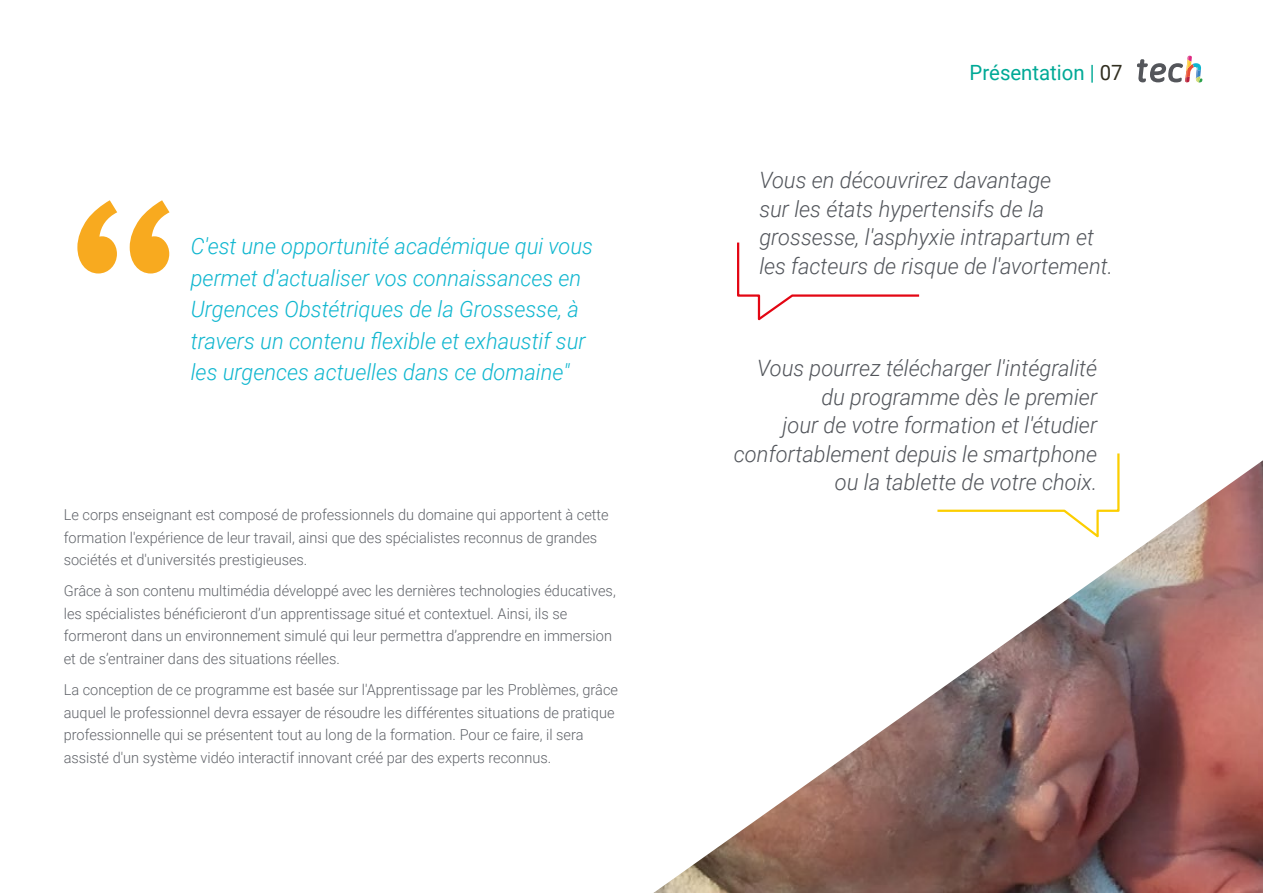
<style>
.page{position:relative;width:1263px;height:893px;background:#fff}
.page>*{position:absolute;margin:0;border:0;box-sizing:border-box;transform-origin:0 0}
.t1{font:italic 300 22.5px/28.5px "Roboto";color:#52555b;text-align:right}
.t2{font:italic 300 22.5px/31.5px "Roboto";color:#0fb6cf}
.t3{font:21px "Roboto";color:#00a996}
.t4{font:300 15px/22.5px "Roboto";color:#61646a}
.s1{color:#312e20}
</style>
<div class="page">
<svg style="left:77px;top:200px;width:93px;height:73px"></svg>
<svg style="left:737px;top:242px;width:183px;height:79px"></svg>
<svg style="left:1137px;top:56px;width:65px;height:27px"></svg>
<img style="left:653px;top:460px;width:610px;height:433px">
<h1 class="t2" style="left:191px;top:230px;width:404px">C'est une opportunité académique qui vous permet d'actualiser vos connaissances en Urgences Obstétriques de la Grossesse, à travers un contenu flexible et exhaustif sur les urgences actuelles dans ce domaine"</h1>
<p class="t4" style="left:64px;top:503px;width:546px">Le corps enseignant est composé de professionnels du domaine qui apportent à cette formation l'expérience de leur travail, ainsi que des spécialistes reconnus de grandes sociétés et d'universités prestigieuses.</p>
<p class="t4" style="left:64px;top:579px;width:553px">Grâce à son contenu multimédia développé avec les dernières technologies éducatives, les spécialistes bénéficieront d’un apprentissage situé et contextuel. Ainsi, ils se formeront dans un environnement simulé qui leur permettra d’apprendre en immersion et de s’entrainer dans des situations réelles.</p>
<p class="t4" style="left:64px;top:678px;width:556px">La conception de ce programme est basée sur l'Apprentissage par les Problèmes, grâce auquel le professionnel devra essayer de résoudre les différentes situations de pratique professionnelle qui se présentent tout au long de la formation. Pour ce faire, il sera assisté d'un système vidéo interactif innovant créé par des experts reconnus.</p>
<h2 class="t3" style="left:970px;top:57px;width:155px">Présentation | <span class="s1">07</span></h2>
<h1 class="t1" style="left:759px;top:165px;width:355px;text-align:left">Vous en découvrirez davantage<br>sur les états hypertensifs de la grossesse, l'asphyxie intrapartum et les facteurs de risque de l'avortement.</h1>
<h1 class="t1" style="left:734px;top:353px;width:365px">Vous pourrez télécharger l'intégralité du programme dès le premier<br>jour de votre formation et l'étudier confortablement depuis le smartphone ou la tablette de votre choix.</h1>
</div>
